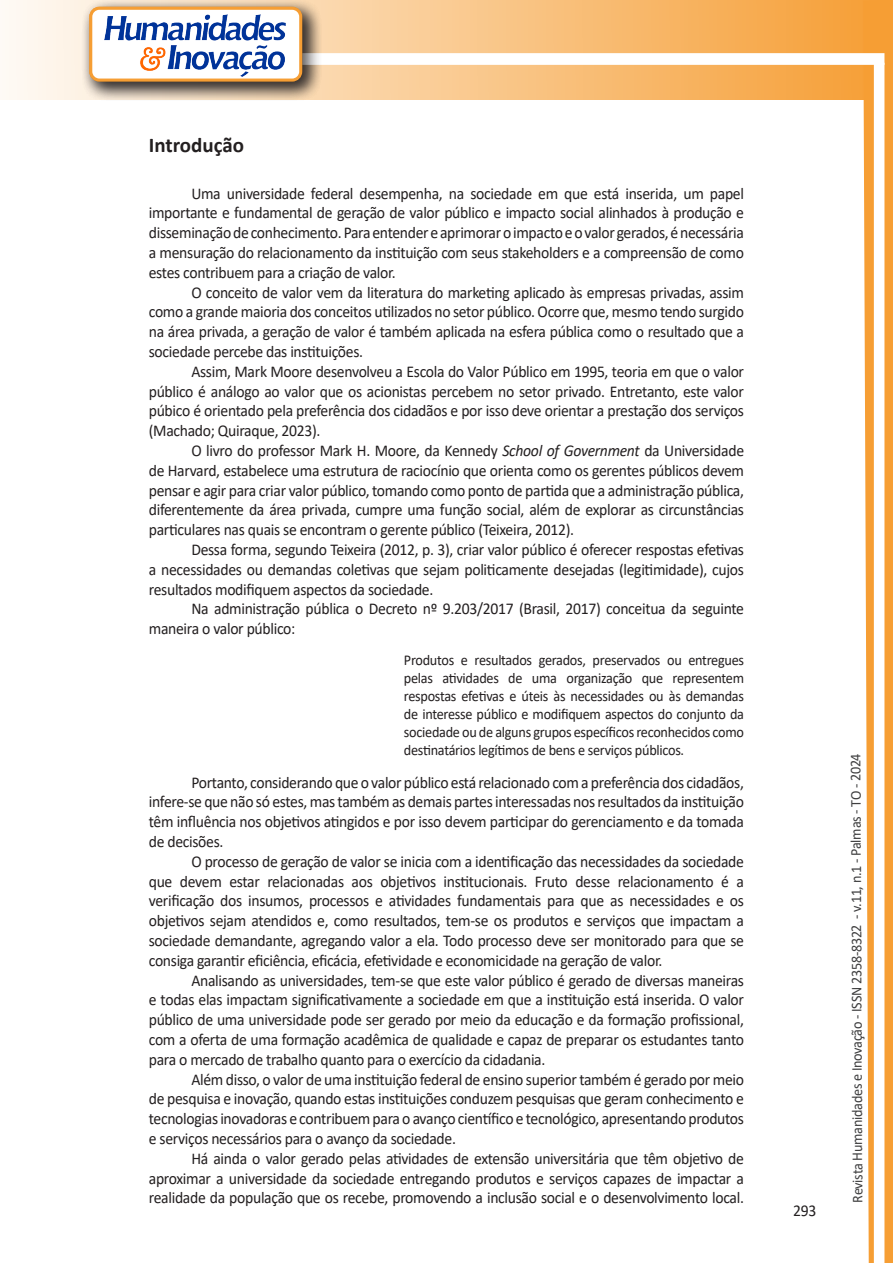
<style>
.page{position:relative;width:893px;height:1263px;background:#fff}
.page>*{position:absolute;margin:0;border:0;box-sizing:border-box;transform-origin:0 0}
.Titulo_2{font:700 21px "Calibri";color:#231f20}
.texto{font:16.5px/19.8px "Calibri";letter-spacing:-.02em;color:#231f20;text-align:justify;scale:.95 1}
.citacao{font:15px/18px "Calibri";letter-spacing:-.02em;color:#231f20;text-align:justify;scale:.95 1}
.t1{font:15px "Calibri";letter-spacing:-.025em;color:#3e3e3f;scale:.95 1}
.s1{font-style:italic}
</style>
<div class="page">
<svg style="left:5px;top:0;width:858px;height:100px;background:#f9c484"></svg>
<div style="left:302px;top:53px;width:582px;height:12px;background:#fff;border:2px solid #fff"></div>
<svg style="left:863px;top:0;width:30px;height:1263px"></svg>
<div style="left:81px;top:0;width:241px;height:102px;background:#231f20;opacity:.75"></div>
<div style="left:91px;top:8px;width:210px;height:72px;background:#fff;border-radius:9px"></div>
<img style="left:104px;top:14px;width:181px;height:62px">
<div style="left:89px;top:7px;width:213px;height:75px;border:3px solid #f69e34;border-radius:9px"></div>
<p class="Titulo_2" style="left:149px;top:130px;width:97px">Introdução</p>
<p class="texto" style="left:149px;top:183px;width:628px;text-indent:43px">Uma universidade federal desempenha, na sociedade em que está inserida, um papel importante e fundamental de geração de valor público e impacto social alinhados à produção e disseminação de conhecimento. Para entender e aprimorar o impacto e o valor gerados, é necessária a mensuração do relacionamento da instituição com seus stakeholders e a compreensão de como estes contribuem para a criação de valor.</p>
<p class="texto" style="left:149px;top:282px;width:628px;text-indent:43px">O conceito de valor vem da literatura do marketing aplicado às empresas privadas, assim como a grande maioria dos conceitos utilizados no setor público. Ocorre que, mesmo tendo surgido na área privada, a geração de valor é também aplicada na esfera pública como o resultado que a sociedade percebe das instituições.</p>
<p class="texto" style="left:149px;top:361px;width:628px;text-indent:43px">Assim, Mark Moore desenvolveu a Escola do Valor Público em 1995, teoria em que o valor público é análogo ao valor que os acionistas percebem no setor privado. Entretanto, este valor púbico é orientado pela preferência dos cidadãos e por isso deve orientar a prestação dos serviços (Machado; Quiraque, 2023).</p>
<p class="texto" style="left:149px;top:440px;width:628px;text-indent:43px">O livro do professor Mark H. Moore, da Kennedy <span class="s1">School of Government</span> da Universidade de Harvard, estabelece uma estrutura de raciocínio que orienta como os gerentes públicos devem pensar e agir para criar valor público, tomando como ponto de partida que a administração pública, diferentemente da área privada, cumpre uma função social, além de explorar as circunstâncias particulares nas quais se encontram o gerente público (Teixeira, 2012).</p>
<p class="texto" style="left:149px;top:539px;width:628px;text-indent:43px">Dessa forma, segundo Teixeira (2012, p. 3), criar valor público é oferecer respostas efetivas a necessidades ou demandas coletivas que sejam politicamente desejadas (legitimidade), cujos resultados modifiquem aspectos da sociedade.</p>
<p class="texto" style="left:149px;top:599px;width:628px;text-indent:43px">Na administração pública o Decreto nº 9.203/2017 (Brasil, 2017) conceitua da seguinte maneira o valor público:</p>
<p class="citacao" style="left:404px;top:651px;width:360px">Produtos e resultados gerados, preservados ou entregues pelas atividades de uma organização que representem respostas efetivas e úteis às necessidades ou às demandas de interesse público e modifiquem aspectos do conjunto da sociedade ou de alguns grupos específicos reconhecidos como destinatários legítimos de bens e serviços públicos.</p>
<p class="texto" style="left:149px;top:772px;width:628px;text-indent:43px">Portanto, considerando que o valor público está relacionado com a preferência dos cidadãos, infere-se que não só estes, mas também as demais partes interessadas nos resultados da instituição têm influência nos objetivos atingidos e por isso devem participar do gerenciamento e da tomada de decisões.</p>
<p class="texto" style="left:149px;top:851px;width:628px;text-indent:43px">O processo de geração de valor se inicia com a identificação das necessidades da sociedade que devem estar relacionadas aos objetivos institucionais. Fruto desse relacionamento é a verificação dos insumos, processos e atividades fundamentais para que as necessidades e os objetivos sejam atendidos e, como resultados, tem-se os produtos e serviços que impactam a sociedade demandante, agregando valor a ela. Todo processo deve ser monitorado para que se consiga garantir eficiência, eficácia, efetividade e economicidade na geração de valor.</p>
<p class="texto" style="left:149px;top:970px;width:628px;text-indent:43px">Analisando as universidades, tem-se que este valor público é gerado de diversas maneiras e todas elas impactam significativamente a sociedade em que a instituição está inserida. O valor público de uma universidade pode ser gerado por meio da educação e da formação profissional, com a oferta de uma formação acadêmica de qualidade e capaz de preparar os estudantes tanto para o mercado de trabalho quanto para o exercício da cidadania.</p>
<p class="texto" style="left:149px;top:1069px;width:628px;text-indent:43px">Além disso, o valor de uma instituição federal de ensino superior também é gerado por meio de pesquisa e inovação, quando estas instituições conduzem pesquisas que geram conhecimento e tecnologias inovadoras e contribuem para o avanço científico e tecnológico, apresentando produtos e serviços necessários para o avanço da sociedade.</p>
<p class="texto" style="left:149px;top:1148px;width:628px;text-indent:43px">Há ainda o valor gerado pelas atividades de extensão universitária que têm objetivo de aproximar a universidade da sociedade entregando produtos e serviços capazes de impactar a realidade da população que os recebe, promovendo a inclusão social e o desenvolvimento local.</p>
<p class="texto" style="left:793px;top:1200px;width:26px">293</p>
<p class="t1" style="left:846px;top:1203px;width:475px;rotate:-90deg">Revista Humanidades e Inovação - ISSN 2358-8322 - v.11, n.1 - Palmas - TO - 2024</p>
</div>
